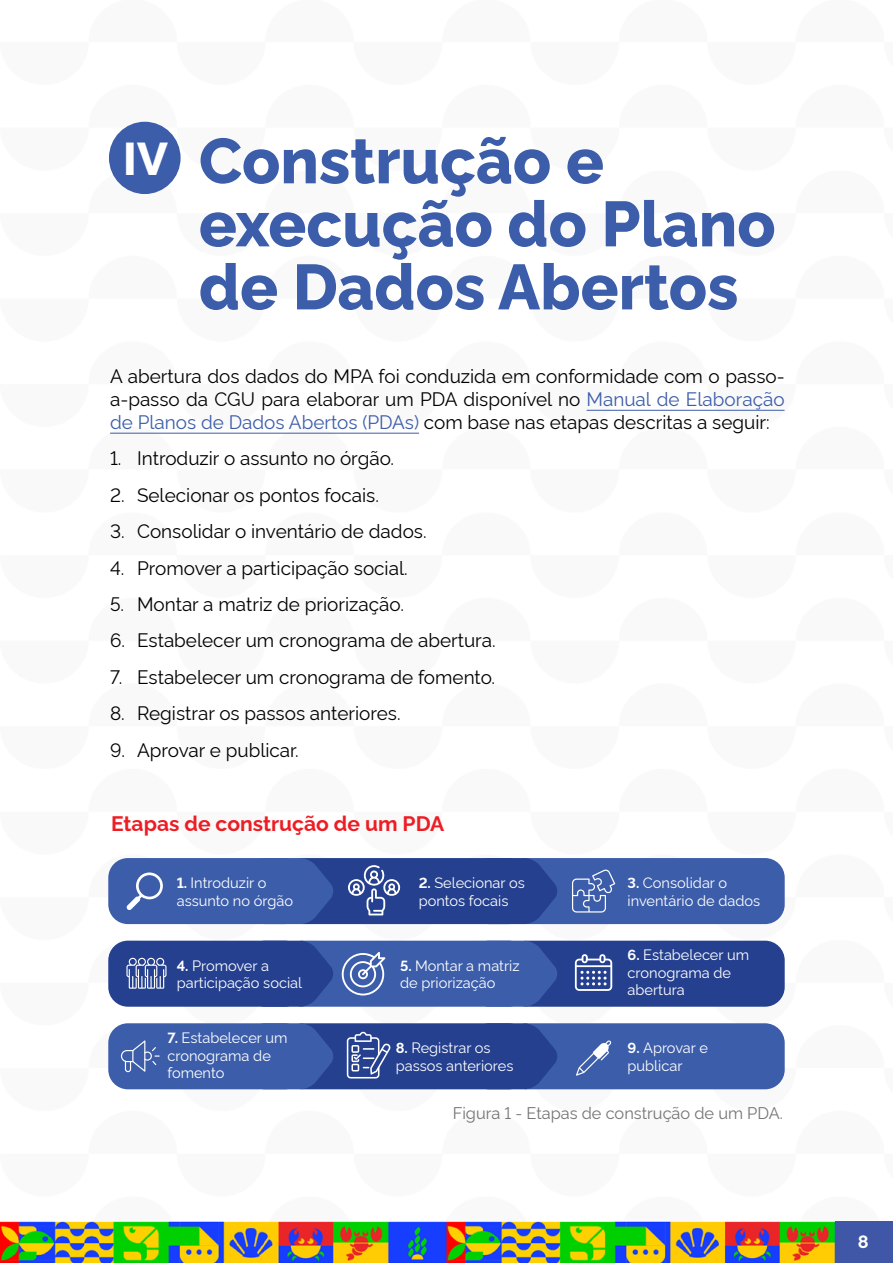
<style>
.page{position:relative;width:893px;height:1263px;background:#fff}
.page>*{position:absolute;margin:0;border:0;box-sizing:border-box;transform-origin:0 0}
.t1{font:800 63.6px/63px "Rawline";color:#3c5daa}
.t2{font:800 46.05px "Rawline";color:#fff}
.t3{font:700 21px "Rawline";color:#ed1d24}
.t4{font:19.05px/23px "Rawline";color:#000;text-align:justify}
.t5{font:700 18px "Rawline";color:#fff}
.t6{font:16.5px "Rawline";color:#757575}
.t7{font:14.7px/17.7px "Rawline";color:#fff}
.s1{color:#3c5daa}
.s2{font-weight:700}
</style>
<div class="page">
<img style="left:0;top:121px;width:836px;height:1142px">
<div style="left:836px;top:1221px;width:57px;height:42px;background:#4057a7"></div>
<div style="left:109px;top:122px;width:72px;height:72px;background:#3c5daa;border-radius:50%"></div>
<hr style="left:587px;top:410px;width:197px;height:1px;background:#3c5daa">
<hr style="left:110px;top:433px;width:309px;height:1px;background:#3c5daa">
<div style="left:507px;top:858px;width:278px;height:66px;background:#3c5daa;border-radius:20px"></div>
<div style="left:283px;top:858px;width:245px;height:66px;background:#25408f;border-radius:20px"></div>
<svg style="left:455px;top:858px;width:102px;height:66px"></svg>
<div style="left:108px;top:858px;width:196px;height:66px;background:#3c5daa;border-radius:20px"></div>
<svg style="left:289px;top:858px;width:45px;height:66px"></svg>
<div style="left:507px;top:1023px;width:278px;height:66px;background:#3c5daa;border-radius:20px"></div>
<div style="left:283px;top:1023px;width:245px;height:66px;background:#25408f;border-radius:20px"></div>
<svg style="left:455px;top:1023px;width:103px;height:66px"></svg>
<div style="left:108px;top:1023px;width:196px;height:66px;background:#3c5daa;border-radius:20px"></div>
<svg style="left:231px;top:1023px;width:103px;height:66px"></svg>
<div style="left:507px;top:941px;width:278px;height:66px;background:#25408f;border-radius:20px"></div>
<div style="left:283px;top:941px;width:245px;height:66px;background:#3c5daa;border-radius:20px"></div>
<svg style="left:455px;top:941px;width:103px;height:66px"></svg>
<div style="left:108px;top:941px;width:196px;height:66px;background:#25408f;border-radius:20px"></div>
<svg style="left:231px;top:941px;width:103px;height:66px"></svg>
<svg style="left:126px;top:872px;width:37px;height:38px"></svg>
<svg style="left:348px;top:865px;width:52px;height:50px"></svg>
<svg style="left:572px;top:869px;width:43px;height:43px"></svg>
<svg style="left:126px;top:958px;width:41px;height:31px"></svg>
<svg style="left:576px;top:1040px;width:35px;height:36px"></svg>
<svg style="left:342px;top:952px;width:43px;height:43px"></svg>
<svg style="left:121px;top:1040px;width:39px;height:32px"></svg>
<svg style="left:575px;top:954px;width:37px;height:37px"></svg>
<svg style="left:347px;top:1032px;width:44px;height:46px"></svg>
<h2 class="t2" style="left:123px;top:123px;width:46px">IV</h2>
<h1 class="t1" style="left:199px;top:123px;width:578px">Construção e execução do Plano de Dados Abertos</h1>
<p class="t4" style="left:110px;top:363px;width:676px">A abertura dos dados do MPA foi conduzida em conformidade com o passo&shy;a-passo da CGU para elaborar um PDA disponível no <span class="s1">Manual de Elaboração de Planos de Dados Abertos (PDAs)</span> com base nas etapas descritas a seguir:</p>
<p class="t4" style="left:110px;top:445px;width:286px">1. Introduzir o assunto no órgão.</p>
<p class="t4" style="left:110px;top:481px;width:270px">2. Selecionar os pontos focais.</p>
<p class="t4" style="left:110px;top:518px;width:318px">3. Consolidar o inventário de dados.</p>
<p class="t4" style="left:110px;top:554px;width:299px">4. Promover a participação social.</p>
<p class="t4" style="left:110px;top:591px;width:295px">5. Montar a matriz de priorização.</p>
<p class="t4" style="left:110px;top:627px;width:387px">6. Estabelecer um cronograma de abertura.</p>
<p class="t4" style="left:110px;top:664px;width:387px">7. Estabelecer um cronograma de fomento.</p>
<p class="t4" style="left:110px;top:700px;width:292px">8. Registrar os passos anteriores.</p>
<p class="t4" style="left:110px;top:736px;width:190px">9. Aprovar e publicar.</p>
<p class="t3" style="left:111px;top:807px;width:335px">Etapas de construção de um PDA</p>
<p class="t7" style="left:177px;top:873px;width:118px"><span class="s2">1.</span> Introduzir o assunto no órgão</p>
<p class="t7" style="left:419px;top:873px;width:108px"><span class="s2">2.</span> Selecionar os pontos focais</p>
<p class="t7" style="left:628px;top:873px;width:134px"><span class="s2">3.</span> Consolidar o inventário de dados</p>
<p class="t7" style="left:177px;top:955px;width:127px"><span class="s2">4.</span> Promover a participação social</p>
<p class="t7" style="left:400px;top:955px;width:121px"><span class="s2">5.</span> Montar a matriz de priorização</p>
<p class="t7" style="left:628px;top:944px;width:123px"><span class="s2">6.</span> Estabelecer um cronograma de abertura</p>
<p class="t7" style="left:167px;top:1027px;width:121px"><span class="s2">7.</span> Estabelecer um cronograma de fomento</p>
<p class="t7" style="left:396px;top:1038px;width:119px"><span class="s2">8.</span> Registrar os passos anteriores</p>
<p class="t7" style="left:628px;top:1038px;width:82px"><span class="s2">9.</span> Aprovar e publicar</p>
<p class="t6" style="left:453px;top:1100px;width:332px">Figura 1 - Etapas de construção de um PDA.</p>
<p class="t5" style="left:858px;top:1228px;width:12px">8</p>
</div>
